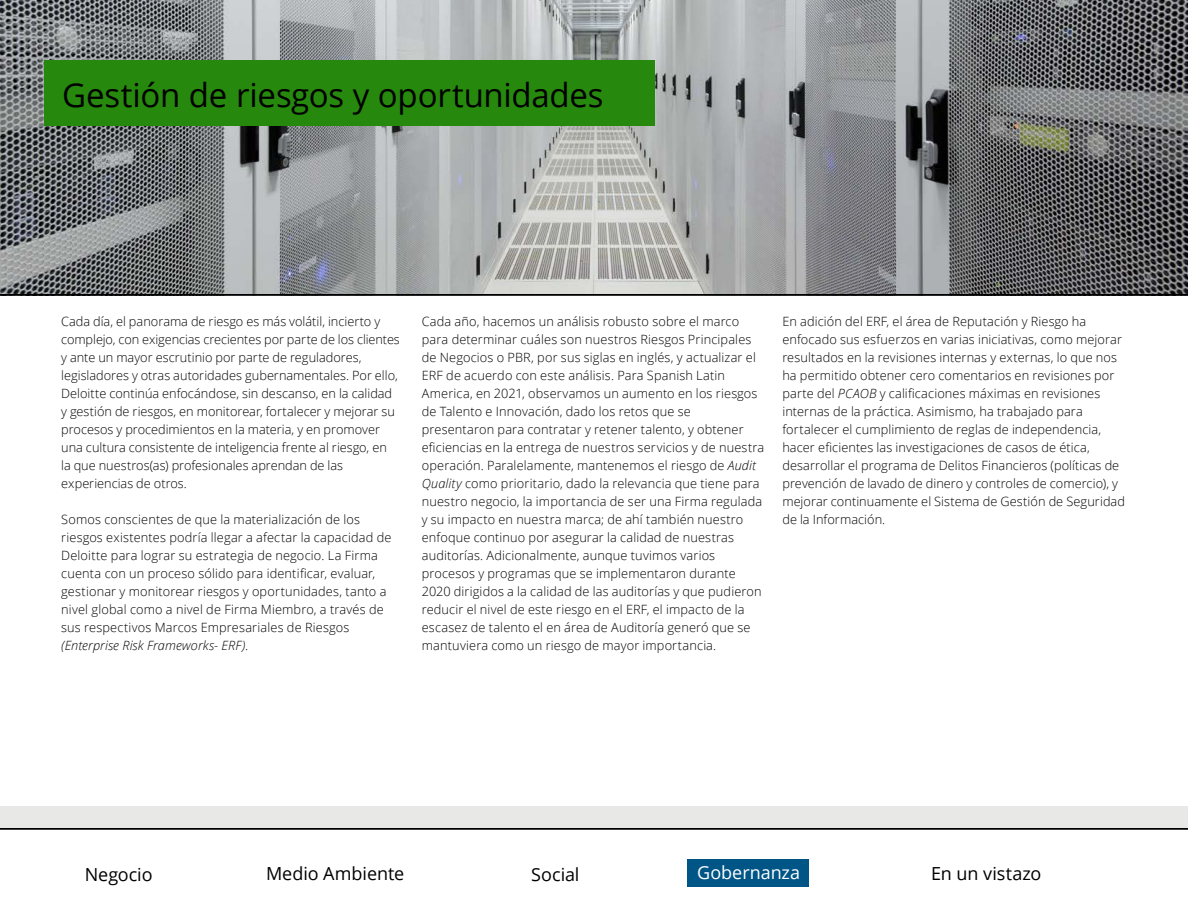
<style>
.page{position:relative;width:1188px;height:918px;background:#fff}
.page>*{position:absolute;margin:0;border:0;box-sizing:border-box;transform-origin:0 0}
.t1{font:33px "Open Sans";letter-spacing:-.01em;color:#000}
.t2{font:18px "Open Sans";letter-spacing:-.005em;color:#000}
.t3{font:18px "Open Sans";letter-spacing:-.005em;color:#fff}
.t4{font:300 12.75px/18px "Open Sans";letter-spacing:.01em;color:#000}
.s1{font-style:italic}
</style>
<div class="page">
<hr style="left:0;top:828px;width:1188px;height:2px;background:#000">
<div style="left:687px;top:859px;width:122px;height:28px;background:#005587"></div>
<img style="left:0;top:0;width:1188px;height:294px">
<div style="left:44px;top:60px;width:611px;height:66px;background:#26890d"></div>
<hr style="left:0;top:294px;width:1188px;height:2px;background:#000">
<div style="left:0;top:806px;width:1188px;height:22px;background:#e8e8e7"></div>
<h1 class="t1" style="left:62px;top:72px;width:543px">Gestión de riesgos y oportunidades</h1>
<p class="t4" style="left:61px;top:312px;width:340px">Cada día, el panorama de riesgo es más volátil, incierto y complejo, con exigencias crecientes por parte de los clientes y ante un mayor escrutinio por parte de reguladores, legisladores y otras autoridades gubernamentales. Por ello, Deloitte continúa enfocándose, sin descanso, en la calidad y gestión de riesgos, en monitorear, fortalecer y mejorar su procesos y procedimientos en la materia, y en promover una cultura consistente de inteligencia frente al riesgo, en<br>la que nuestros(as) profesionales aprendan de las experiencias de otros.</p>
<p class="t4" style="left:61px;top:510px;width:332px">Somos conscientes de que la materialización de los riesgos existentes podría llegar a afectar la capacidad de Deloitte para lograr su estrategia de negocio. La Firma cuenta con un proceso sólido para identificar, evaluar, gestionar y monitorear riesgos y oportunidades, tanto a nivel global como a nivel de Firma Miembro, a través de sus respectivos Marcos Empresariales de Riesgos <span class="s1">(Enterprise Risk Frameworks- ERF)</span>.</p>
<p class="t4" style="left:422px;top:312px;width:344px">Cada año, hacemos un análisis robusto sobre el marco para determinar cuáles son nuestros Riesgos Principales de Negocios o PBR, por sus siglas en inglés, y actualizar el ERF de acuerdo con este análisis. Para Spanish Latin America, en 2021, observamos un aumento en los riesgos de Talento e Innovación, dado los retos que se presentaron para contratar y retener talento, y obtener eficiencias en la entrega de nuestros servicios y de nuestra operación. Paralelamente, mantenemos el riesgo de <span class="s1">Audit Quality</span> como prioritario, dado la relevancia que tiene para nuestro negocio, la importancia de ser una Firma regulada y su impacto en nuestra marca; de ahí también nuestro enfoque continuo por asegurar la calidad de nuestras auditorías. Adicionalmente, aunque tuvimos varios procesos y programas que se implementaron durante 2020 dirigidos a la calidad de las auditorías y que pudieron reducir el nivel de este riesgo en el ERF, el impacto de la escasez de talento el en área de Auditoría generó que se mantuviera como un riesgo de mayor importancia.</p>
<p class="t4" style="left:782px;top:312px;width:344px">En adición del ERF, el área de Reputación y Riesgo ha enfocado sus esfuerzos en varias iniciativas, como mejorar resultados en la revisiones internas y externas, lo que nos ha permitido obtener cero comentarios en revisiones por parte del <span class="s1">PCAOB</span> y calificaciones máximas en revisiones internas de la práctica. Asimismo, ha trabajado para fortalecer el cumplimiento de reglas de independencia, hacer eficientes las investigaciones de casos de ética, desarrollar el programa de Delitos Financieros (políticas de prevención de lavado de dinero y controles de comercio), y mejorar continuamente el Sistema de Gestión de Seguridad de la Información.</p>
<h2 class="t2" style="left:85px;top:862px;width:69px">Negocio</h2>
<h2 class="t2" style="left:266px;top:862px;width:140px">Medio Ambiente</h2>
<h2 class="t2" style="left:531px;top:862px;width:50px">Social</h2>
<h2 class="t3" style="left:697px;top:860px;width:104px">Gobernanza</h2>
<h2 class="t2" style="left:931px;top:861px;width:112px">En un vistazo</h2>
</div>
